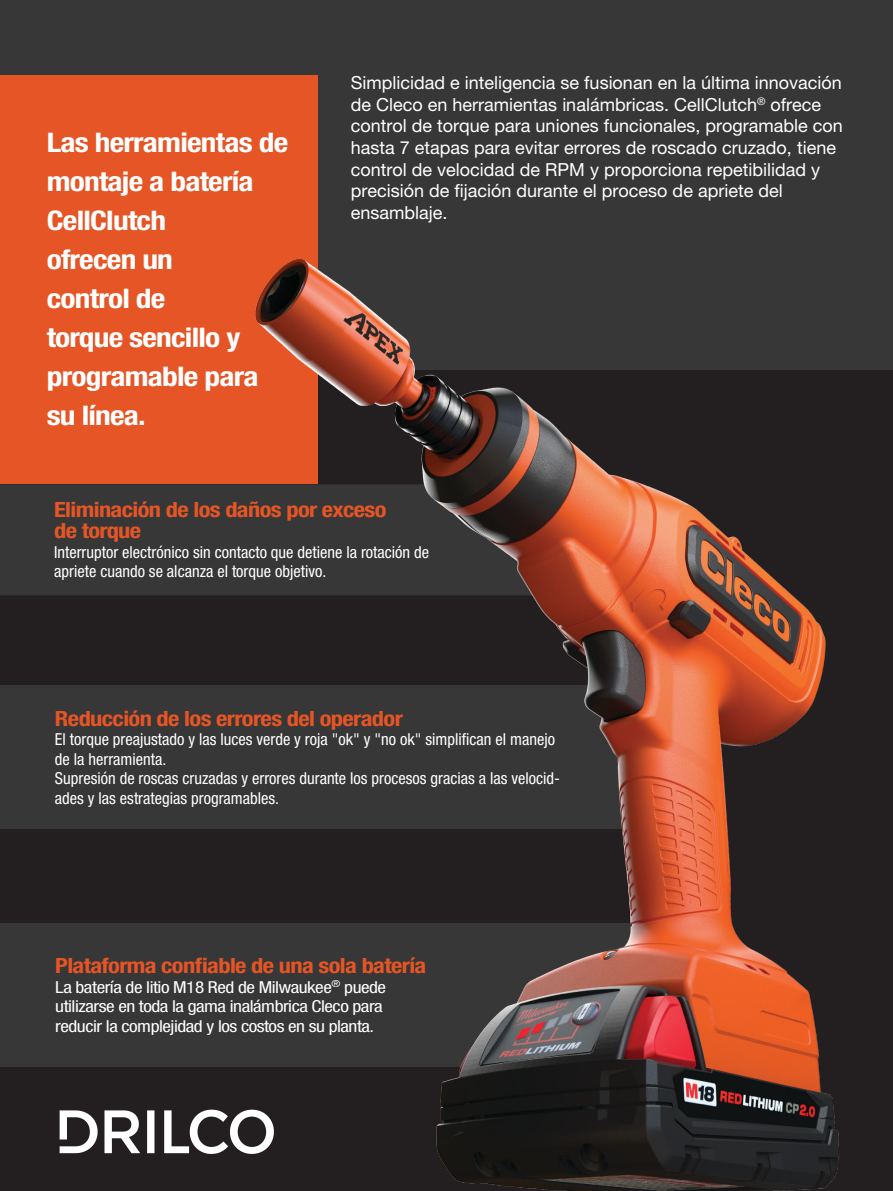
<style>
.page{position:relative;width:893px;height:1191px;background:#fff}
.page>*{position:absolute;margin:0;border:0;box-sizing:border-box;transform-origin:0 0}
.t1{font:700 condensed 27px/39px "Helvetica Neue LT Pro";letter-spacing:-.025em;color:#fff;scale:1.17 1}
.t2{font:700 condensed 21px/21px "Helvetica Neue LT Pro";letter-spacing:-.025em;color:#e55525;scale:1.17 1}
.t3{font:18px/21.6px "Helvetica Neue LT Pro";color:#fff}
.t4{font:condensed 16.5px/19.5px "Helvetica Neue LT Pro";color:#fff}
.t5{font:condensed 16.5px/19.5px "Helvetica Neue LT Pro";letter-spacing:-.025em;color:#fff;scale:1.17 1}
</style>
<div class="page">
<div style="left:0;top:0;width:893px;height:489px;background:#383738"></div>
<div style="left:0;top:371px;width:893px;height:820px;background:#231f20"></div>
<div style="left:0;top:75px;width:317px;height:408px;background:#e55525"></div>
<div style="left:0;top:923px;width:691px;height:143px;background:#383738"></div>
<div style="left:0;top:685px;width:691px;height:143px;background:#383738"></div>
<div style="left:0;top:484px;width:196px;height:111px;background:#383738"></div>
<img style="left:196px;top:220px;width:697px;height:971px">
<img style="left:59px;top:1109px;width:215px;height:45px">
<p class="t1" style="left:47px;top:123px;width:208px">Las herramientas de montaje a batería<br>CellClutch</p>
<p class="t1" style="left:47px;top:240px;width:109px">ofrecen un</p>
<p class="t1" style="left:47px;top:279px;width:167px">control de torque sencillo y</p>
<p class="t1" style="left:47px;top:357px;width:182px">programable para su línea.</p>
<p class="t3" style="left:351px;top:72px;width:493px">Simplicidad e inteligencia se fusionan en la última innovación de Cleco en herramientas inalámbricas. CellClutch<sup>®</sup> ofrece control de torque para uniones funcionales, programable con hasta 7 etapas para evitar errores de roscado cruzado, tiene control de velocidad de RPM y proporciona repetibilidad y precisión de fijación durante el proceso de apriete del</p>
<p class="t3" style="left:351px;top:201px;width:98px">ensamblaje.</p>
<p class="t2" style="left:54px;top:499px;width:286px">Eliminación de los daños por exceso de torque</p>
<p class="t4" style="left:54px;top:542px;width:376px">Interruptor electrónico sin contacto que detiene la rotación de apriete cuando se alcanza el torque objetivo.</p>
<p class="t2" style="left:55px;top:707px;width:299px">Reducción de los errores del operador</p>
<p class="t4" style="left:55px;top:729px;width:502px">El torque preajustado y las luces verde y roja "ok" y "no ok" simplifican el manejo de la herramienta.</p>
<p class="t4" style="left:55px;top:768px;width:506px">Supresión de roscas cruzadas y errores durante los procesos gracias a las velocid&shy;ades y las estrategias programables.</p>
<p class="t2" style="left:55px;top:954px;width:319px">Plataforma confiable de una sola batería</p>
<p class="t5" style="left:55px;top:977px;width:284px">La batería de litio M18 Red de Milwaukee<sup>®</sup> puede utilizarse en toda la gama inalámbrica Cleco para reducir la complejidad y los costos en su planta.</p>
</div>
